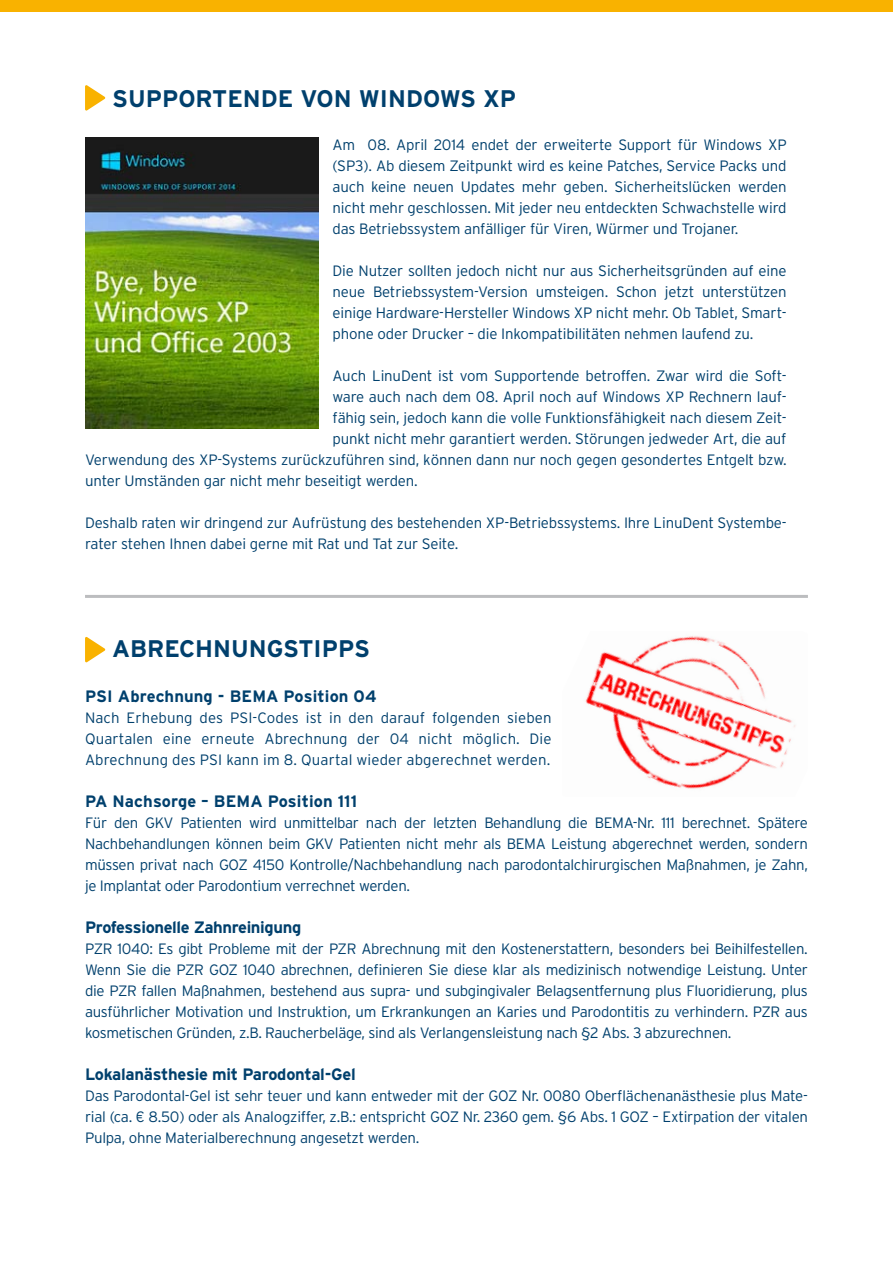
<style>
.page{position:relative;width:893px;height:1263px;background:#fff}
.page>*{position:absolute;margin:0;border:0;box-sizing:border-box;transform-origin:0 0}
.t1{font:700 24px "Interstate";color:#00406d}
.t2{font:700 16.5px "Interstate";letter-spacing:-.015em;color:#00406d}
.t3{font:700 16.5px "Interstate";letter-spacing:.005em;color:#00406d}
.t4{font:300 15px/21px "Interstate";letter-spacing:-.01em;color:#00406d;text-align:justify}
</style>
<div class="page">
<svg style="left:85px;top:85px;width:20px;height:26px"></svg>
<div style="left:0;top:0;width:893px;height:12px;background:#f9b200"></div>
<hr style="left:85px;top:595px;width:723px;height:3px;background:#bcbdbf">
<img style="left:85px;top:137px;width:234px;height:292px">
<svg style="left:85px;top:637px;width:20px;height:25px"></svg>
<img style="left:585px;top:636px;width:211px;height:153px">
<h1 class="t1" style="left:112px;top:85px;width:33px">Supp</h1>
<h1 class="t1" style="left:178px;top:85px;width:66px">ortende</h1>
<h1 class="t1" style="left:300px;top:85px;width:217px">von Windows XP</h1>
<p class="t4" style="left:332px;top:134px;width:456px">Am 08. April 2014 endet der erweiterte Support für Windows XP (SP3). Ab diesem Zeitpunkt wird es keine Patches, Service Packs und auch keine neuen Updates mehr geben. Sicherheitslücken werden nicht mehr geschlossen. Mit jeder neu entdeckten Schwachstelle wird das Betriebssystem anfälliger für Viren, Würmer und Trojaner.</p>
<p class="t4" style="left:332px;top:260px;width:456px">Die Nutzer sollten jedoch nicht nur aus Sicherheitsgründen auf eine neue Betriebssystem-Version umsteigen. Schon jetzt unterstützen einige Hardware-Hersteller Windows XP nicht mehr. Ob Tablet, Smart&shy;phone oder Drucker – die Inkompatibilitäten nehmen laufend zu.</p>
<p class="t4" style="left:332px;top:365px;width:456px">Auch LinuDent ist vom Supportende betroffen. Zwar wird die Soft-</p>
<p class="t4" style="left:332px;top:386px;width:456px">ware auch nach dem 08. April noch auf Windows XP Rechnern lauf-</p>
<p class="t4" style="left:332px;top:407px;width:456px">fähig sein, jedoch kann die volle Funktionsfähigkeit nach diesem Zeit-</p>
<p class="t4" style="left:332px;top:428px;width:456px">punkt nicht mehr garantiert werden. Störungen jedweder Art, die auf</p>
<p class="t4" style="left:85px;top:449px;width:703px">Verwendung des XP-Systems zurückzuführen sind, können dann nur noch gegen gesondertes Entgelt bzw.</p>
<p class="t4" style="left:85px;top:470px;width:334px">unter Umständen gar nicht mehr beseitigt werden.</p>
<p class="t4" style="left:85px;top:512px;width:703px">Deshalb raten wir dringend zur Aufrüstung des bestehenden XP-Betriebssystems. Ihre LinuDent Systembe&shy;rater stehen Ihnen dabei gerne mit Rat und Tat zur Seite.</p>
<h1 class="t1" style="left:112px;top:635px;width:119px">Abrechnungs</h1>
<h1 class="t1" style="left:298px;top:635px;width:40px">tipps</h1>
<p class="t3" style="left:85px;top:687px;width:293px">PSI Abrechnung - BEMA Position 04</p>
<p class="t4" style="left:85px;top:707px;width:468px">Nach Erhebung des PSI-Codes ist in den darauf folgenden sieben Quartalen eine erneute Abrechnung der 04 nicht möglich. Die Abrechnung des PSI kann im 8. Quartal wieder abgerechnet werden.</p>
<p class="t3" style="left:85px;top:792px;width:274px">PA Nachsorge – BEMA Position 111</p>
<p class="t4" style="left:85px;top:812px;width:724px">Für den GKV Patienten wird unmittelbar nach der letzten Behandlung die BEMA-Nr. 111 berechnet. Spätere Nachbehandlungen können beim GKV Patienten nicht mehr als BEMA Leistung abgerechnet werden, sondern müssen privat nach GOZ 4150 Kontrolle/Nachbehandlung nach parodontalchirurgischen Maßnahmen, je Zahn, je Implantat oder Parodontium verrechnet werden.</p>
<p class="t2" style="left:85px;top:918px;width:218px">Professionelle Zahnreinigung</p>
<p class="t4" style="left:85px;top:938px;width:724px">PZR 1040: Es gibt Probleme mit der PZR Abrechnung mit den Kostenerstattern, besonders bei Beihilfestellen.<br>Wenn Sie die PZR GOZ 1040 abrechnen, definieren Sie diese klar als medizinisch notwendige Leistung. Unter die PZR fallen Maßnahmen, bestehend aus supra- und subgingivaler Belagsentfernung plus Fluoridierung, plus ausführlicher Motivation und Instruktion, um Erkrankungen an Karies und Parodontitis zu verhindern. PZR aus kosmetischen Gründen, z.B. Raucherbeläge, sind als Verlangensleistung nach §2 Abs. 3 abzurechnen.</p>
<p class="t2" style="left:85px;top:1065px;width:272px">Lokalanästhesie mit Parodontal-Gel</p>
<p class="t4" style="left:85px;top:1085px;width:724px">Das Parodontal-Gel ist sehr teuer und kann entweder mit der GOZ Nr. 0080 Oberflächenanästhesie plus Mate&shy;rial (ca. € 8.50) oder als Analogziffer, z.B.: entspricht GOZ Nr. 2360 gem. §6 Abs. 1 GOZ – Extirpation der vitalen Pulpa, ohne Materialberechnung angesetzt werden.</p>
</div>
